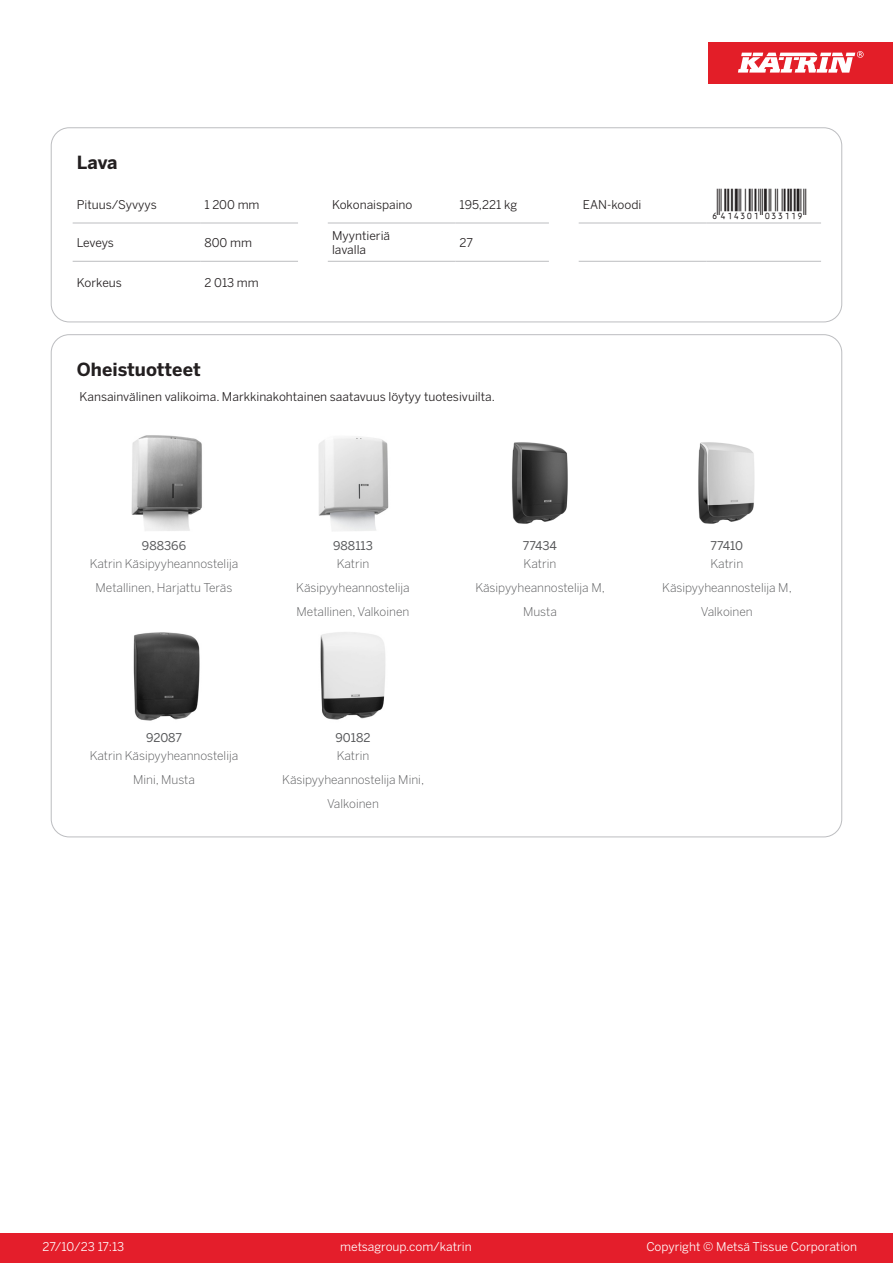
<style>
.page{position:relative;width:893px;height:1263px;background:#fff}
.page>*{position:absolute;margin:0;border:0;box-sizing:border-box;transform-origin:0 0}
.T_EAN{font:30px "Viisas EAN Matala";color:#231f20}
.T_TableHeader{font:700 18px "Benton Sans";color:#231f20}
.T_RelatedName{font:300 12px/24px "Benton Sans";color:#57585a;text-align:center}
.T_TableBody{font:12px "Benton Sans";color:#231f20}
.t1{font:12px "Benton Sans";color:#fff}
.T_RelatedCode{font:12px "Benton Sans";color:#57585a}
</style>
<div class="page">
<div style="left:0;top:1233px;width:893px;height:30px;background:#e41e2b"></div>
<div style="left:708px;top:43px;width:185px;height:41px;background:#e31e28"></div>
<svg style="left:738px;top:51px;width:126px;height:22px"></svg>
<hr style="left:73px;top:223px;width:127px;height:1px;background:#bcbdc0">
<hr style="left:200px;top:223px;width:98px;height:1px;background:#bcbdc0">
<hr style="left:328px;top:223px;width:127px;height:1px;background:#bcbdc0">
<hr style="left:455px;top:223px;width:94px;height:1px;background:#bcbdc0">
<hr style="left:579px;top:223px;width:127px;height:1px;background:#bcbdc0">
<hr style="left:706px;top:223px;width:115px;height:1px;background:#bcbdc0">
<hr style="left:73px;top:261px;width:127px;height:1px;background:#bcbdc0">
<hr style="left:200px;top:261px;width:98px;height:1px;background:#bcbdc0">
<hr style="left:328px;top:261px;width:127px;height:1px;background:#bcbdc0">
<hr style="left:455px;top:261px;width:94px;height:1px;background:#bcbdc0">
<hr style="left:579px;top:261px;width:127px;height:1px;background:#bcbdc0">
<hr style="left:706px;top:261px;width:115px;height:1px;background:#bcbdc0">
<div style="left:51px;top:128px;width:791px;height:194px;border:1px solid #bcbdc0;border-radius:18px"></div>
<img style="left:131px;top:435px;width:71px;height:96px">
<img style="left:318px;top:437px;width:71px;height:94px">
<img style="left:512px;top:442px;width:56px;height:82px">
<img style="left:698px;top:442px;width:57px;height:82px">
<img style="left:133px;top:632px;width:67px;height:89px">
<img style="left:320px;top:632px;width:66px;height:88px">
<p class="T_TableHeader" style="left:77px;top:151px;width:42px">Lava</p>
<p class="T_TableBody" style="left:77px;top:197px;width:81px">Pituus/Syvyys</p>
<p class="T_TableBody" style="left:204px;top:197px;width:57px">1 200 mm</p>
<p class="T_TableBody" style="left:332px;top:197px;width:82px">Kokonaispaino</p>
<p class="T_TableBody" style="left:460px;top:197px;width:59px">195,221 kg</p>
<p class="T_TableBody" style="left:583px;top:197px;width:60px">EAN-koodi</p>
<p class="T_EAN" style="left:710px;top:188px;width:97px">*6414301033119*</p>
<p class="T_TableBody" style="left:77px;top:235px;width:39px">Leveys</p>
<p class="T_TableBody" style="left:204px;top:235px;width:49px">800 mm</p>
<p class="T_TableBody" style="left:332px;top:228px;width:60px">Myyntieriä</p>
<p class="T_TableBody" style="left:332px;top:243px;width:36px">lavalla</p>
<p class="T_TableBody" style="left:460px;top:235px;width:15px">27</p>
<p class="T_TableBody" style="left:77px;top:276px;width:47px">Korkeus</p>
<p class="T_TableBody" style="left:204px;top:276px;width:56px">2 013 mm</p>
<p class="T_TableHeader" style="left:77px;top:358px;width:125px">Oheistuotteet</p>
<p class="T_TableBody" style="left:80px;top:390px;width:417px">Kansainvälinen valikoima. Markkinakohtainen saatavuus löytyy tuotesivuilta.</p>
<p class="T_RelatedCode" style="left:142px;top:538px;width:46px">988366</p>
<p class="T_RelatedCode" style="left:333px;top:538px;width:41px">988113</p>
<p class="T_RelatedCode" style="left:523px;top:538px;width:36px">77434</p>
<p class="T_RelatedCode" style="left:710px;top:538px;width:34px">77410</p>
<p class="T_RelatedName" style="left:90px;top:551px;width:150px">Katrin Käsipyyheannostelija<br>Metallinen, Harjattu Teräs</p>
<p class="T_RelatedName" style="left:296px;top:551px;width:115px">Katrin<br>Käsipyyheannostelija<br>Metallinen, Valkoinen</p>
<p class="T_RelatedName" style="left:475px;top:551px;width:131px">Katrin<br>Käsipyyheannostelija M,<br>Musta</p>
<p class="T_RelatedName" style="left:662px;top:551px;width:131px">Katrin<br>Käsipyyheannostelija M,<br>Valkoinen</p>
<p class="T_RelatedCode" style="left:146px;top:731px;width:37px">92087</p>
<p class="T_RelatedCode" style="left:335px;top:731px;width:37px">90182</p>
<p class="T_RelatedName" style="left:90px;top:744px;width:150px">Katrin Käsipyyheannostelija<br>Mini, Musta</p>
<p class="T_RelatedName" style="left:282px;top:744px;width:143px">Katrin<br>Käsipyyheannostelija Mini,<br>Valkoinen</p>
<p class="t1" style="left:43px;top:1239px;width:83px">27/10/23 17:13</p>
<p class="t1" style="left:340px;top:1239px;width:133px">metsagroup.com/katrin</p>
<p class="t1" style="left:646px;top:1239px;width:212px">Copyright © Metsä Tissue Corporation</p>
</div>
